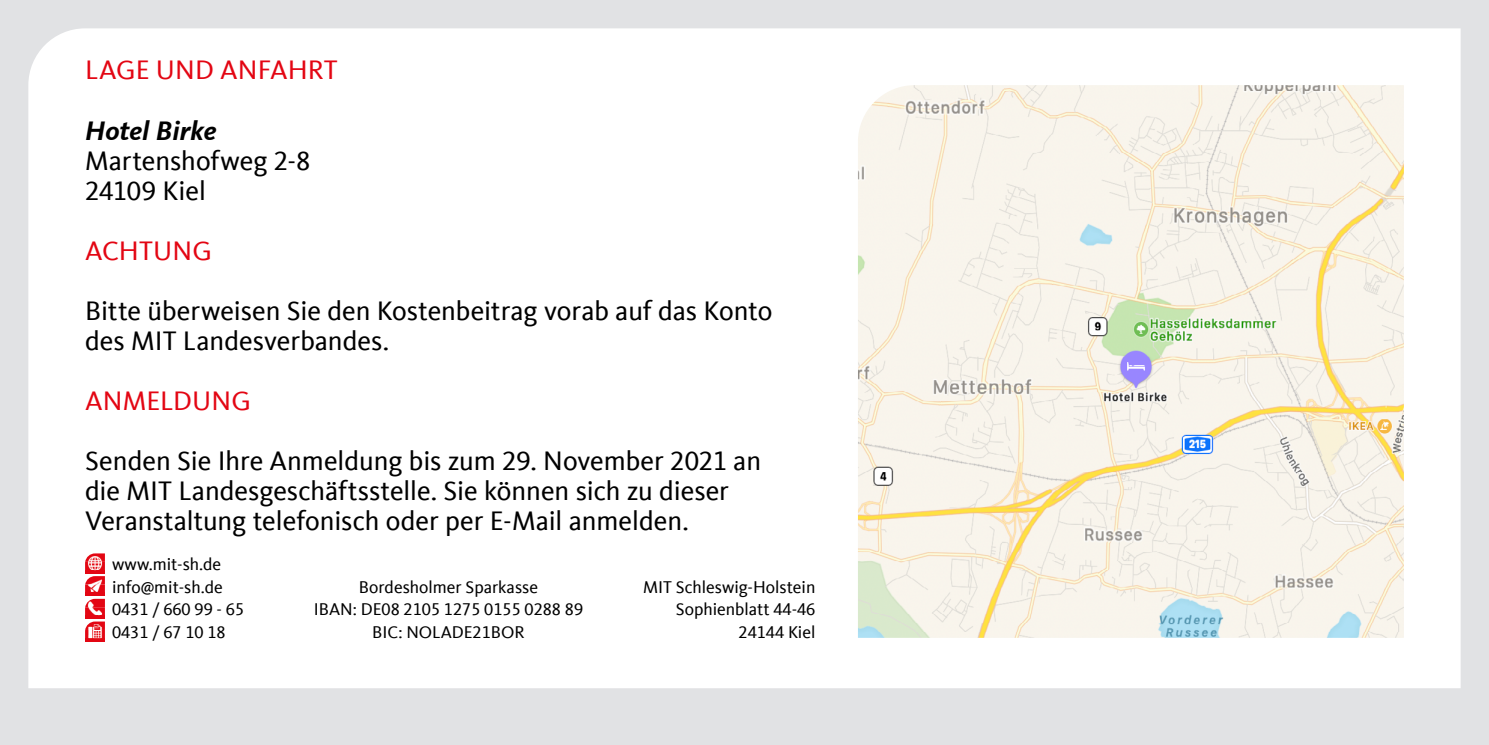
<style>
.page{position:relative;width:1489px;height:745px;background:#fff}
.page>*{position:absolute;margin:0;border:0;box-sizing:border-box;transform-origin:0 0}
.t1{font:27.5px/30px "CDU Kievit Tab";color:#000}
.t2{font:27.5px "CDU Kievit Tab";letter-spacing:.005em;color:#e30613}
.t3{font:italic 700 27.5px "CDU Kievit Tab";color:#000}
.t4{font:17.5px/22.5px "CDU Kievit Tab";color:#000;text-align:right}
</style>
<div class="page">
<div style="left:0;top:0;width:1488px;height:744px;background:#e1e2e4"></div>
<div style="left:28px;top:28px;width:1432px;height:659px;background:#fff"></div>
<img style="left:857px;top:85px;width:546px;height:552px">
<img style="left:85px;top:575px;width:20px;height:20px">
<img style="left:85px;top:553px;width:20px;height:20px">
<img style="left:85px;top:598px;width:20px;height:20px">
<img style="left:85px;top:621px;width:20px;height:20px">
<p class="t2" style="left:85px;top:55px;width:254px">LAGE UND ANFAHRT</p>
<p class="t3" style="left:85px;top:114px;width:133px">Hotel Birke</p>
<p class="t1" style="left:85px;top:145px;width:227px">Martenshofweg 2-8<br>24109 Kiel</p>
<p class="t2" style="left:85px;top:235px;width:128px">ACHTUNG</p>
<p class="t1" style="left:85px;top:295px;width:688px">Bitte überweisen Sie den Kostenbeitrag vorab auf das Konto des MIT Landesverbandes.</p>
<p class="t2" style="left:85px;top:385px;width:167px">ANMELDUNG</p>
<p class="t1" style="left:85px;top:445px;width:677px">Senden Sie Ihre Anmeldung bis zum 29. November 2021 an die MIT Landesgeschäftsstelle. Sie können sich zu dieser<br>Veranstaltung telefonisch oder per E-Mail anmelden.</p>
<p class="t4" style="left:112px;top:553px;width:134px;text-align:left">www.mit-sh.de info@mit-sh.de<br>0431 / 660 99 - 65<br>0431 / 67 10 18</p>
<p class="t4" style="left:314px;top:575px;width:271px;text-align:center">Bordesholmer Sparkasse<br>IBAN: DE08 2105 1275 0155 0288 89<br>BIC: NOLADE21BOR</p>
<p class="t4" style="left:643px;top:575px;width:174px">MIT Schleswig-Holstein<br>Sophienblatt 44-46<br>24144 Kiel</p>
</div>
